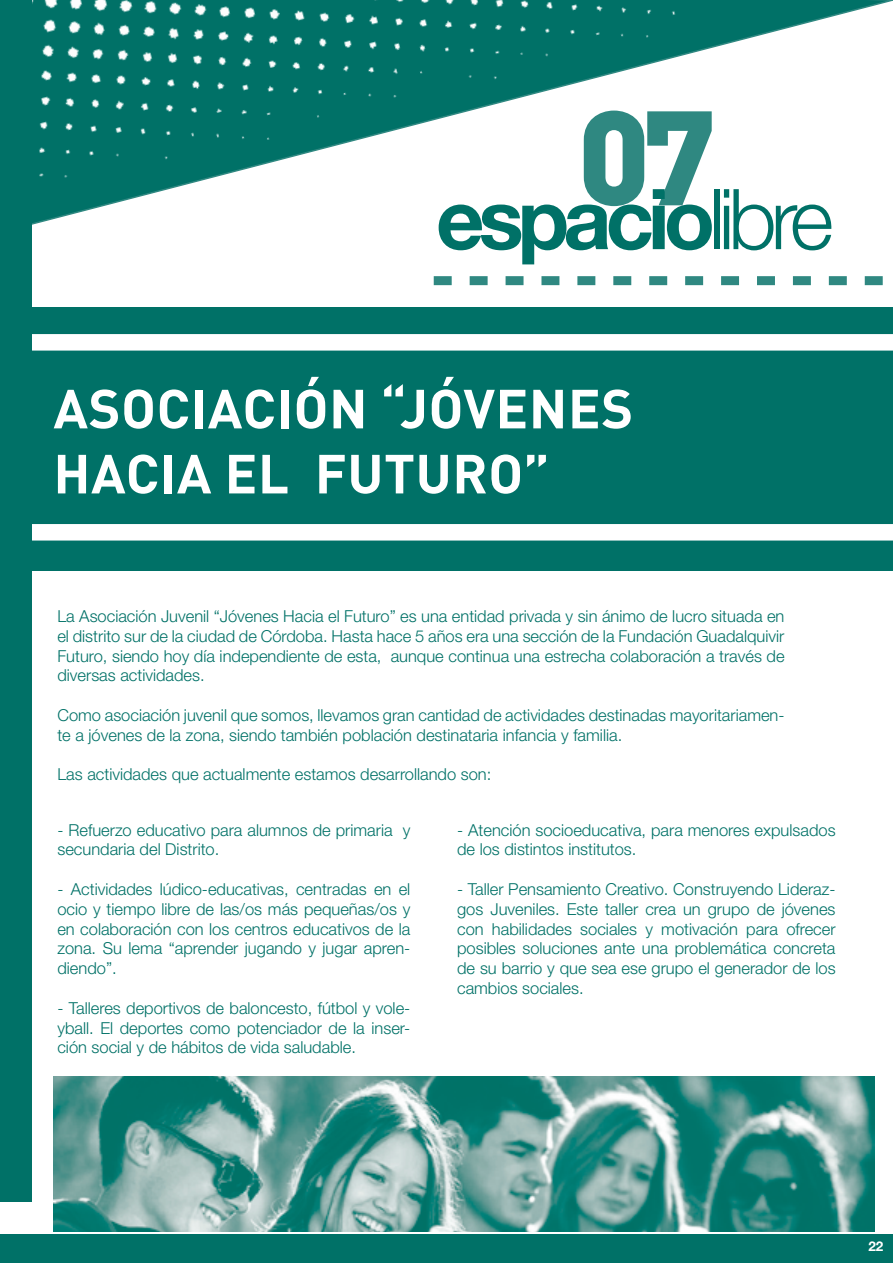
<style>
.page{position:relative;width:893px;height:1263px;background:#fff}
.page>*{position:absolute;margin:0;border:0;box-sizing:border-box;transform-origin:0 0}
.t1{font:700 84px "Helvetica Neue LT Std";letter-spacing:-.07em;color:#007167}
.t2{font:700 54.15px "DIN Pro";letter-spacing:.01em;color:#fff}
.t3{font:300 16.5px/19.8px "Helvetica Neue LT Std";color:#007167;text-align:justify}
.t4{font:700 13.5px "Helvetica Neue LT Std";color:#fff}
.s1{font-weight:300}
</style>
<div class="page">
<div style="left:0;top:1235px;width:893px;height:28px;background:#007167"></div>
<svg style="left:808px;top:0;width:85px;height:23px"></svg>
<svg style="left:808px;top:276px;width:75px;height:9px"></svg>
<div style="left:0;top:307px;width:893px;height:264px;background:#007167"></div>
<div style="left:0;top:334px;width:893px;height:17px;background:#fff"></div>
<div style="left:0;top:524px;width:893px;height:16px;background:#fff"></div>
<img style="left:32px;top:0;width:776px;height:286px">
<img style="left:53px;top:1077px;width:821px;height:154px">
<div style="left:0;top:0;width:32px;height:1201px;background:#007167"></div>
<h1 class="t1" style="left:436px;top:167px;width:399px">espacio<span class="s1">libre</span></h1>
<h2 class="t2" style="left:53px;top:372px;width:65px">ASOCIACI</h2>
<h2 class="t2" style="left:294px;top:372px;width:205px">ÓN “JÓVENES</h2>
<h2 class="t2" style="left:53px;top:437px;width:69px">HACIA</h2>
<h2 class="t2" style="left:225px;top:437px;width:158px">EL FUTURO</h2>
<h2 class="t2" style="left:523px;top:437px;width:28px">”</h2>
<p class="t3" style="left:57px;top:606px;width:729px">La Asociación Juvenil “Jóvenes Hacia el Futuro” es una entidad privada y sin ánimo de lucro situada en el distrito sur de la ciudad de Córdoba. Hasta hace 5 años era una sección de la Fundación Guadalquivir Futuro, siendo hoy día independiente de esta, aunque continua una estrecha colaboración a través de diversas actividades.</p>
<p class="t3" style="left:57px;top:705px;width:729px">Como asociación juvenil que somos, llevamos gran cantidad de actividades destinadas mayoritariamen&shy;te a jóvenes de la zona, siendo también población destinataria infancia y familia.</p>
<p class="t3" style="left:57px;top:764px;width:435px">Las actividades que actualmente estamos desarrollando son:</p>
<p class="t3" style="left:57px;top:819px;width:354px">- Refuerzo educativo para alumnos de primaria y secundaria del Distrito.</p>
<p class="t3" style="left:57px;top:879px;width:354px">- Actividades lúdico-educativas, centradas en el ocio y tiempo libre de las/os más pequeñas/os y en colaboración con los centros educativos de la zona. Su lema “aprender jugando y jugar apren&shy;diendo”.</p>
<p class="t3" style="left:57px;top:998px;width:354px">- Talleres deportivos de baloncesto, fútbol y vole&shy;yball. El deportes como potenciador de la inser&shy;ción social y de hábitos de vida saludable.</p>
<p class="t3" style="left:457px;top:819px;width:380px">- Atención socioeducativa, para menores expulsados de los distintos institutos.</p>
<p class="t3" style="left:457px;top:879px;width:380px">- Taller Pensamiento Creativo. Construyendo Lideraz&shy;gos Juveniles. Este taller crea un grupo de jóvenes con habilidades sociales y motivación para ofrecer posibles soluciones ante una problemática concreta de su barrio y que sea ese grupo el generador de los cambios sociales.</p>
<p class="t4" style="left:868px;top:1238px;width:17px">22</p>
</div>
